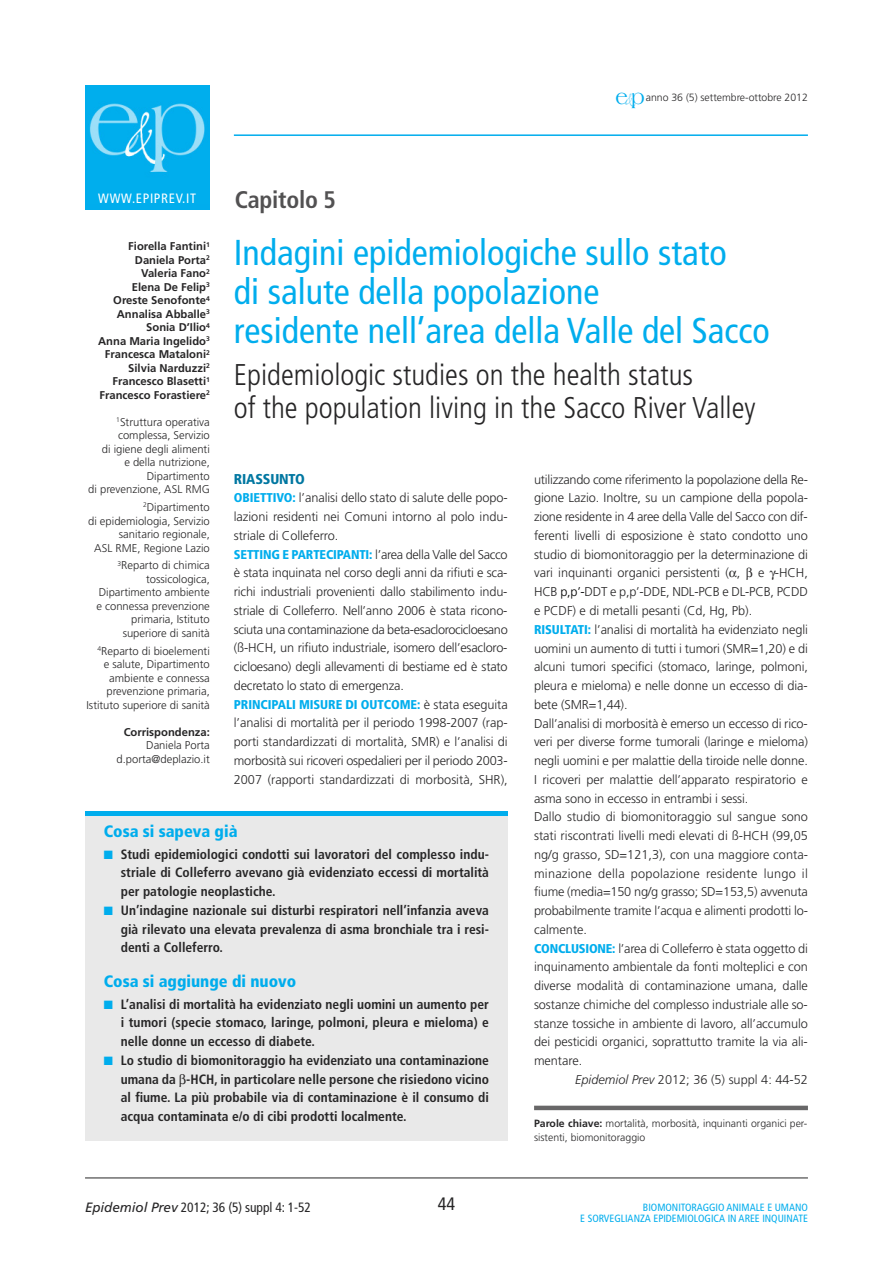
<style>
.page{position:relative;width:893px;height:1263px;background:#fff}
.page>*{position:absolute;margin:0;border:0;box-sizing:border-box;transform-origin:0 0}
.t1{font:condensed 36px/39px "Frutiger";color:#00aded}
.t2{font:300 condensed 30px/33px "Frutiger";color:#272627}
.t3{font:700 condensed 24px "Frutiger";letter-spacing:-.01em;color:#525152}
.t4{font:condensed 18px "Frutiger";color:#272627}
.t5{font:900 condensed 16.5px "Frutiger";color:#00aded}
.t6{font:900 condensed 14.25px "Frutiger";letter-spacing:-.01em;color:#0077a1}
.t7{font:700 condensed 13.5px/18.8px "Frutiger";color:#272627;text-align:justify}
.t8{font:condensed 13.5px "Frutiger";letter-spacing:-.005em;color:#272627}
.t9{font:condensed 13.5px "Frutiger";letter-spacing:.05em;color:#fff}
.t10{font:300 12.75px/18.8px "Frutiger";letter-spacing:-.01em;color:#272627}
.t11{font:300 11.25px/13.5px "Frutiger";color:#272627;text-align:right}
.t12{font:700 11.25px/13.5px "Frutiger";color:#272627;text-align:right}
.t13{font:300 10.5px/13.5px "Frutiger";color:#272627}
.t14{font:condensed 10.5px/10.5px "Frutiger";color:#00aded;text-align:right}
.s1{font-family:"Americana";font-weight:400;font-size:21.3px;color:#00aded}
.s2{font-family:"Demian LT";font-weight:400;font-size:15px;color:#66cef4}
.s3{font-weight:900;font-stretch:condensed;color:#00aded}
.s4{color:#000}
.s5{font-style:italic}
.s6{font-weight:700}
.s7{color:#00aded}
.s8{font-style:italic;font-stretch:normal}
</style>
<div class="page">
<hr style="left:85px;top:1178px;width:723px;height:1px;background:#272627">
<hr style="left:234px;top:134px;width:574px;height:2px;background:#00aded">
<div style="left:85px;top:85px;width:124px;height:124px;background:#00aded"></div>
<img style="left:89px;top:103px;width:116px;height:69px">
<hr style="left:534px;top:1106px;width:274px;height:4px;background:#686768">
<div style="left:85px;top:811px;width:423px;height:329px;background:#e9e9e9"></div>
<hr style="left:85px;top:811px;width:423px;height:4px;background:#00aded">
<p class="t13" style="left:616px;top:92px;width:194px"><span class="s1">e</span><span class="s2">&amp;</span><span class="s1">p</span>anno 36 (5) settembre-ottobre 2012</p>
<p class="t9" style="left:98px;top:192px;width:99px">WWW.EPIPREV.IT</p>
<h3 class="t3" style="left:235px;top:190px;width:103px">Capitolo 5</h3>
<h1 class="t1" style="left:234px;top:236px;width:538px">Indagini epidemiologiche sullo stato<br>di salute della popolazione<br>residente nell’area della Valle del Sacco</h1>
<h2 class="t2" style="left:234px;top:361px;width:523px">Epidemiologic studies on the health status<br>of the population living in the Sacco River Valley</h2>
<p class="t12" style="left:98px;top:240px;width:113px">Fiorella Fantini<sup>1<br></sup>Daniela Porta<sup>2<br></sup>Valeria Fano<sup>2<br></sup>Elena De Felip<sup>3<br></sup>Oreste Senofonte<sup>4<br></sup>Annalisa Abballe<sup>3<br></sup>Sonia D’Ilio<sup>4<br></sup>Anna Maria Ingelido<sup>3<br></sup>Francesca Mataloni<sup>2<br></sup>Silvia Narduzzi<sup>2<br></sup>Francesco Blasetti<sup>1<br></sup>Francesco Forastiere<sup>2</sup></p>
<p class="t11" style="left:88px;top:416px;width:123px"><sup>1</sup>Struttura operativa complessa, Servizio<br>di igiene degli alimenti<br>e della nutrizione,<br>Dipartimento<br>di prevenzione, ASL RMG</p>
<p class="t11" style="left:88px;top:501px;width:123px"><sup>2</sup>Dipartimento<br>di epidemiologia, Servizio sanitario regionale,<br>ASL RME, Regione Lazio</p>
<p class="t11" style="left:96px;top:559px;width:115px"><sup>3</sup>Reparto di chimica tossicologica,<br>Dipartimento ambiente e connessa prevenzione primaria, Istituto superiore di sanità</p>
<p class="t11" style="left:86px;top:645px;width:125px"><sup>4</sup>Reparto di bioelementi<br>e salute, Dipartimento ambiente e connessa prevenzione primaria,<br>Istituto superiore di sanità</p>
<p class="t12" style="left:124px;top:726px;width:88px">Corrispondenza:</p>
<p class="t11" style="left:117px;top:739px;width:95px">Daniela Porta d.porta@deplazio.it</p>
<p class="t6" style="left:234px;top:473px;width:73px">RIASSUNTO</p>
<p class="t10" style="left:234px;top:489px;width:275px"><span class="s3">OBIETTIVO:</span> l’analisi dello stato di salute delle popo&shy;lazioni residenti nei Comuni intorno al polo indu&shy;striale di Colleferro.<br><span class="s3">SETTING E PARTECIPANTI:</span> l’area della Valle del Sacco è stata inquinata nel corso degli anni da rifiuti e sca&shy;richi industriali provenienti dallo stabilimento indu&shy;striale di Colleferro. Nell’anno 2006 è stata ricono&shy;sciuta una contaminazione da beta-esaclorocicloesano (ß-HCH, un rifiuto industriale, isomero dell’esacloro&shy;cicloesano) degli allevamenti di bestiame ed è stato decretato lo stato di emergenza.<br><span class="s3">PRINCIPALI MISURE DI OUTCOME:</span> è stata eseguita l’analisi di mortalità per il periodo 1998-2007 (rap&shy;porti standardizzati di mortalità, SMR) e l’analisi di morbosità sui ricoveri ospedalieri per il periodo 2003- 2007 (rapporti standardizzati di morbosità, SHR),</p>
<p class="t10" style="left:534px;top:471px;width:275px;text-align:justify">utilizzando come riferimento la popolazione della Re&shy;gione Lazio. Inoltre, su un campione della popola&shy;zione residente in 4 aree della Valle del Sacco con dif&shy;ferenti livelli di esposizione è stato condotto uno studio di biomonitoraggio per la determinazione di vari inquinanti organici persistenti ( ,</p>
<p class="t10" style="left:534px;top:565px;width:275px;text-indent:224px">e -HCH, HCB <span class="s4">p,p’-</span>DDT e p,p’-DDE, NDL-PCB e DL-PCB, PCDD e PCDF) e di metalli pesanti (Cd, Hg, Pb).<br><span class="s3">RISULTATI:</span> l’analisi di mortalità ha evidenziato negli uomini un aumento di tutti i tumori (SMR=1,20) e di alcuni tumori specifici (stomaco, laringe, polmoni, pleura e mieloma) e nelle donne un eccesso di dia&shy;bete (SMR=1,44).<br>Dall’analisi di morbosità è emerso un eccesso di rico&shy;veri per diverse forme tumorali (laringe e mieloma) negli uomini e per malattie della tiroide nelle donne.<br>I ricoveri per malattie dell’apparato respiratorio e asma sono in eccesso in entrambi i sessi.<br>Dallo studio di biomonitoraggio sul sangue sono stati riscontrati livelli medi elevati di ß-HCH (99,05 ng/g grasso, SD=121,3), con una maggiore conta&shy;minazione della popolazione residente lungo il fiume (media=150 ng/g grasso; SD=153,5) avvenuta probabilmente tramite l’acqua e alimenti prodotti lo&shy;calmente.<br><span class="s3">CONCLUSIONE:</span> l’area di Colleferro è stata oggetto di inquinamento ambientale da fonti molteplici e con diverse modalità di contaminazione umana, dalle sostanze chimiche del complesso industriale alle so&shy;stanze tossiche in ambiente di lavoro, all’accumulo dei pesticidi organici, soprattutto tramite la via ali&shy;mentare.</p>
<p class="t10" style="left:575px;top:1071px;width:234px"><span class="s5">Epidemiol Prev</span> 2012; 36 (5) suppl 4: 44-52</p>
<p class="t13" style="left:534px;top:1117px;width:275px"><span class="s6">Parole chiave:</span> mortalità, morbosità, inquinanti organici per&shy;sistenti, biomonitoraggio</p>
<p class="t5" style="left:104px;top:824px;width:135px">Cosa si sapeva già</p>
<p class="t7" style="left:121px;top:846px;width:370px;text-indent:-17px"><span class="s7">■</span> Studi epidemiologici condotti sui lavoratori del complesso indu&shy;striale di Colleferro avevano già evidenziato eccessi di mortalità per patologie neoplastiche.</p>
<p class="t7" style="left:121px;top:902px;width:370px;text-indent:-17px"><span class="s7">■</span> Un’indagine nazionale sui disturbi respiratori nell’infanzia aveva già rilevato una elevata prevalenza di asma bronchiale tra i resi&shy;denti a Colleferro.</p>
<p class="t5" style="left:104px;top:974px;width:194px">Cosa si aggiunge di nuovo</p>
<p class="t7" style="left:121px;top:996px;width:370px;text-indent:-17px"><span class="s7">■</span> L’analisi di mortalità ha evidenziato negli uomini un aumento per i tumori (specie stomaco, laringe, polmoni, pleura e mieloma) e nelle donne un eccesso di diabete.</p>
<p class="t7" style="left:121px;top:1052px;width:370px;text-indent:-17px"><span class="s7">■</span> Lo studio di biomonitoraggio ha evidenziato una contaminazione umana da -HCH, in particolare nelle persone che risiedono vicino al fiume. La più probabile via di contaminazione è il consumo di acqua contaminata e/o di cibi prodotti localmente.</p>
<p class="t8" style="left:85px;top:1202px;width:227px"><span class="s8">Epidemiol Prev</span> 2012; 36 (5) suppl 4: 1-52</p>
<h3 class="t4" style="left:438px;top:1197px;width:19px">44</h3>
<p class="t14" style="left:580px;top:1203px;width:229px">BIOMONITORAGGIO ANIMALE E UMANO<br>E SORVEGLIANZA EPIDEMIOLOGICA IN AREE INQUINATE</p>
</div>
